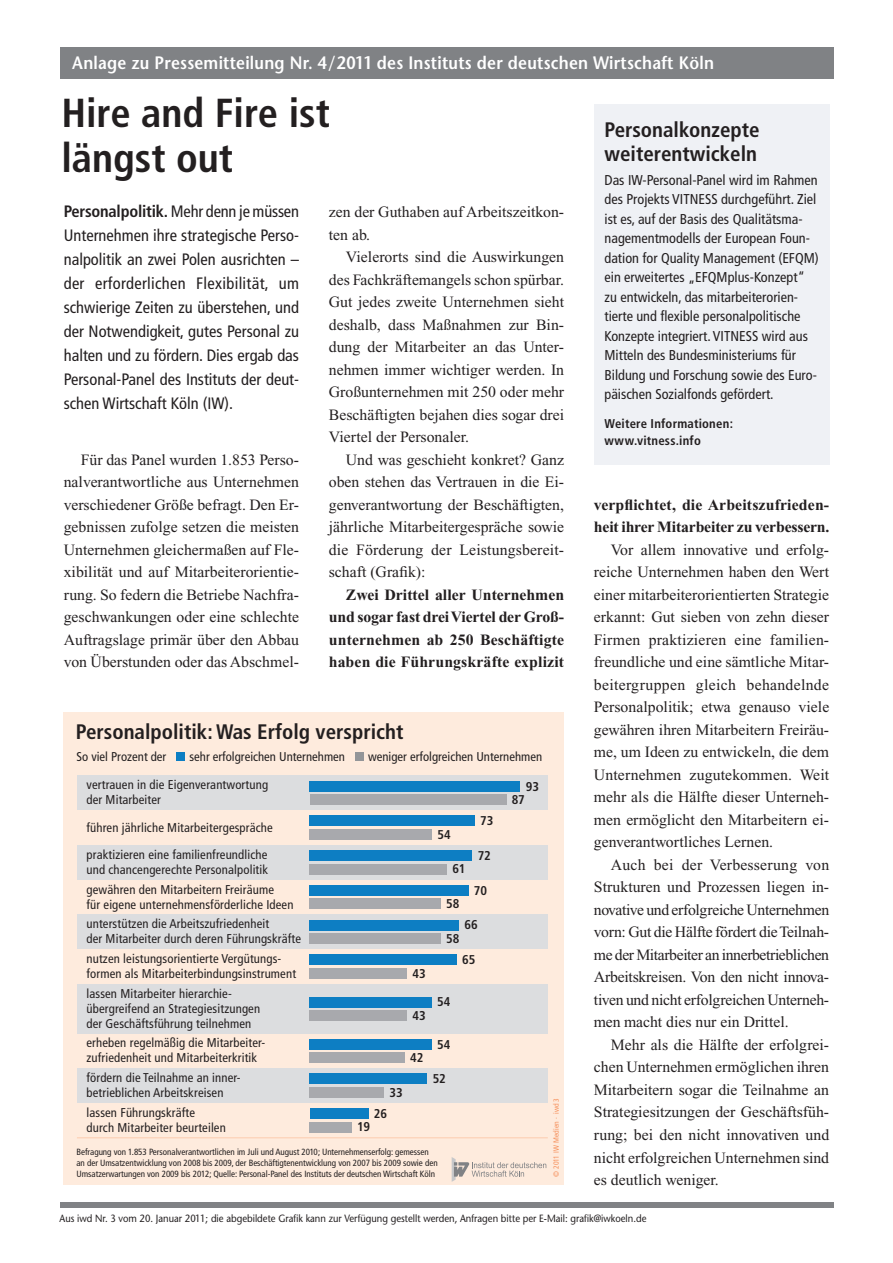
<style>
.page{position:relative;width:893px;height:1263px;background:#fff}
.page>*{position:absolute;margin:0;border:0;box-sizing:border-box;transform-origin:0 0}
.t1{font:700 condensed 40.5px/45px "Frutiger";color:#231f20}
.t2{font:700 condensed 21px/24px "Frutiger";color:#231f20}
.t3{font:600 18px "Stone Sans";letter-spacing:.015em;color:#fff;scale:.9 1}
.t4{font:condensed 16.5px/24px "Frutiger";color:#231f20;text-align:justify}
.t5{font:15.75px/22.5px "Times New Roman";color:#231f20;text-align:justify}
.t6{font:700 15.75px/22.5px "Times New Roman";letter-spacing:.01em;color:#231f20;text-align:justify}
.t7{font:700 15.75px/22.5px "Times New Roman";letter-spacing:-.01em;color:#231f20}
.t8{font:condensed 14.25px/19.5px "Frutiger";color:#231f20}
.t9{font:condensed 12.75px/15px "Frutiger";letter-spacing:.01em;color:#231f20}
.t10{font:700 condensed 12.75px/16.5px "Frutiger";letter-spacing:.01em;color:#231f20}
.t11{font:10.5px "Stone Sans";color:#231f20;scale:.9 1}
.t12{font:condensed 9px/10.8px "Frutiger";letter-spacing:-.005em;color:#231f20}
.t13{font:condensed 7.5px "Frutiger";letter-spacing:.015em;color:#f6915d}
.s1{font-weight:700}
</style>
<div class="page">
<div style="left:60px;top:48px;width:773px;height:31px;background:#808285"></div>
<div style="left:60px;top:1202px;width:773px;height:6px;background:#808285"></div>
<div style="left:594px;top:105px;width:235px;height:360px;background:#eff1f5"></div>
<div style="left:64px;top:713px;width:500px;height:472px;background:#feebdd"></div>
<svg style="left:452px;top:1157px;width:94px;height:25px"></svg>
<div style="left:77px;top:775px;width:471px;height:35px;background:#dcdddf"></div>
<div style="left:77px;top:845px;width:471px;height:35px;background:#dcdddf"></div>
<div style="left:77px;top:914px;width:471px;height:35px;background:#dcdddf"></div>
<div style="left:77px;top:984px;width:471px;height:49px;background:#dcdddf"></div>
<div style="left:77px;top:1068px;width:471px;height:35px;background:#dcdddf"></div>
<hr style="left:77px;top:1137px;width:471px;height:1px;background:#fccfb4">
<div style="left:176px;top:753px;width:9px;height:8px;background:#0d7ec3"></div>
<div style="left:355px;top:753px;width:8px;height:8px;background:#939598"></div>
<div style="left:310px;top:781px;width:210px;height:10px;background:#0d7ec3"></div>
<div style="left:310px;top:794px;width:196px;height:11px;background:#a8a9ad"></div>
<div style="left:310px;top:816px;width:165px;height:10px;background:#0d7ec3"></div>
<div style="left:310px;top:829px;width:122px;height:10px;background:#a8a9ad"></div>
<div style="left:310px;top:850px;width:162px;height:11px;background:#0d7ec3"></div>
<div style="left:310px;top:864px;width:137px;height:10px;background:#a8a9ad"></div>
<div style="left:310px;top:885px;width:159px;height:10px;background:#0d7ec3"></div>
<div style="left:310px;top:899px;width:131px;height:10px;background:#a8a9ad"></div>
<div style="left:310px;top:920px;width:149px;height:10px;background:#0d7ec3"></div>
<div style="left:310px;top:933px;width:131px;height:11px;background:#a8a9ad"></div>
<div style="left:310px;top:955px;width:147px;height:10px;background:#0d7ec3"></div>
<div style="left:310px;top:968px;width:97px;height:10px;background:#a8a9ad"></div>
<div style="left:310px;top:997px;width:122px;height:10px;background:#0d7ec3"></div>
<div style="left:310px;top:1010px;width:97px;height:10px;background:#a8a9ad"></div>
<div style="left:310px;top:1039px;width:122px;height:10px;background:#0d7ec3"></div>
<div style="left:310px;top:1052px;width:95px;height:11px;background:#a8a9ad"></div>
<div style="left:310px;top:1074px;width:117px;height:10px;background:#0d7ec3"></div>
<div style="left:310px;top:1087px;width:74px;height:10px;background:#a8a9ad"></div>
<div style="left:310px;top:1108px;width:58px;height:11px;background:#0d7ec3"></div>
<div style="left:310px;top:1122px;width:42px;height:10px;background:#a8a9ad"></div>
<p class="t3" style="left:72px;top:52px;width:714px">Anlage zu Pressemitteilung Nr. 4/2011 des Instituts der deutschen Wirtschaft Köln</p>
<h1 class="t1" style="left:61px;top:91px;width:270px">Hire and Fire ist längst out</h1>
<p class="t4" style="left:64px;top:199px;width:237px"><span class="s1">Personalpolitik.</span> Mehr denn je müssen Unternehmen ihre strategische Perso&shy;nalpolitik an zwei Polen ausrichten – der erforderlichen Flexibilität, um schwierige Zeiten zu überstehen, und der Notwendigkeit, gutes Personal zu halten und zu fördern. Dies ergab das Personal-Panel des Instituts der deut&shy;schen Wirtschaft Köln (IW).</p>
<p class="t5" style="left:329px;top:201px;width:237px">zen der Guthaben auf Arbeitszeitkon&shy;ten ab.</p>
<p class="t5" style="left:329px;top:246px;width:237px;text-indent:17px">Vielerorts sind die Auswirkungen des Fachkräftemangels schon spürbar.<br>Gut jedes zweite Unternehmen sieht deshalb, dass Maßnahmen zur Bin&shy;dung der Mitarbeiter an das Unter&shy;nehmen immer wichtiger werden. In Großunternehmen mit 250 oder mehr Beschäftigten bejahen dies sogar drei Viertel der Personaler.</p>
<p class="t5" style="left:329px;top:448px;width:237px;text-indent:17px">Und was geschieht konkret? Ganz oben stehen das Vertrauen in die Ei&shy;genverantwortung der Beschäftigten, jährliche Mitarbeitergespräche sowie die Förderung der Leistungsbereit&shy;schaft (Grafik):</p>
<p class="t6" style="left:329px;top:583px;width:237px;text-indent:17px">Zwei Drittel aller Unternehmen und sogar fast drei Viertel der Groß&shy;unternehmen ab 250 Beschäftigte haben die Führungskräfte explizit</p>
<p class="t5" style="left:64px;top:448px;width:237px;text-indent:17px">Für das Panel wurden 1.853 Perso&shy;nalverantwortliche aus Unternehmen verschiedener Größe befragt. Den Er&shy;gebnissen zufolge setzen die meisten Unternehmen gleichermaßen auf Fle&shy;xibilität und auf Mitarbeiterorientie&shy;rung. So federn die Betriebe Nachfra&shy;geschwankungen oder eine schlechte Auftragslage primär über den Abbau von Überstunden oder das Abschmel-</p>
<h2 class="t2" style="left:76px;top:720px;width:329px">Personalpolitik: Was Erfolg verspricht</h2>
<p class="t9" style="left:76px;top:749px;width:91px">So viel Prozent der</p>
<p class="t9" style="left:87px;top:777px;width:183px">vertrauen in die Eigenverantwortung der Mitarbeiter</p>
<p class="t9" style="left:87px;top:814px;width:188px;line-height:27.3px">führen jährliche Mitarbeitergespräche praktizieren eine familienfreundliche</p>
<p class="t9" style="left:87px;top:860px;width:189px;line-height:19.6px">und chancengerechte Personalpolitik gewähren den Mitarbeitern Freiräume</p>
<p class="t9" style="left:87px;top:894px;width:209px;line-height:19.6px">für eigene unternehmensförderliche Ideen unterstützen die Arbeitszufriedenheit</p>
<p class="t9" style="left:87px;top:929px;width:216px;line-height:19.6px">der Mitarbeiter durch deren Führungskräfte nutzen leistungsorientierte Vergütungs-</p>
<p class="t9" style="left:87px;top:964px;width:211px;line-height:19.6px">formen als Mitarbeiterbindungsinstrument lassen Mitarbeiter hierarchie-</p>
<p class="t9" style="left:87px;top:1001px;width:175px">übergreifend an Strategiesitzungen der Geschäftsführung teilnehmen</p>
<p class="t9" style="left:87px;top:1035px;width:180px">erheben regelmäßig die Mitarbeiter&shy;zufriedenheit und Mitarbeiterkritik</p>
<p class="t9" style="left:87px;top:1070px;width:156px">fördern die Teilnahme an inner&shy;betrieblichen Arbeitskreisen</p>
<p class="t9" style="left:87px;top:1105px;width:141px">lassen Führungskräfte durch Mitarbeiter beurteilen</p>
<p class="t9" style="left:189px;top:749px;width:157px">sehr erfolgreichen Unternehmen</p>
<p class="t9" style="left:368px;top:749px;width:176px">weniger erfolgreichen Unternehmen</p>
<p class="t10" style="left:526px;top:778px;width:15px">93</p>
<p class="t10" style="left:512px;top:791px;width:15px">87</p>
<p class="t10" style="left:480px;top:813px;width:15px">73</p>
<p class="t10" style="left:438px;top:826px;width:15px">54</p>
<p class="t10" style="left:478px;top:847px;width:15px">72</p>
<p class="t10" style="left:453px;top:861px;width:14px">61</p>
<p class="t10" style="left:474px;top:882px;width:15px">70</p>
<p class="t10" style="left:446px;top:895px;width:15px">58</p>
<p class="t10" style="left:465px;top:917px;width:15px">66</p>
<p class="t10" style="left:446px;top:930px;width:15px">58</p>
<p class="t10" style="left:462px;top:951px;width:15px">65</p>
<p class="t10" style="left:412px;top:965px;width:15px">43</p>
<p class="t10" style="left:437px;top:994px;width:15px">54</p>
<p class="t10" style="left:412px;top:1007px;width:15px">43</p>
<p class="t10" style="left:437px;top:1036px;width:15px">54</p>
<p class="t10" style="left:410px;top:1049px;width:15px">42</p>
<p class="t10" style="left:433px;top:1070px;width:15px">52</p>
<p class="t10" style="left:390px;top:1084px;width:15px">33</p>
<p class="t10" style="left:374px;top:1105px;width:15px">26</p>
<p class="t10" style="left:357px;top:1119px;width:14px">19</p>
<p class="t12" style="left:77px;top:1147px;width:363px">Befragung von 1.853 Personalverantwortlichen im Juli und August 2010; Unternehmenserfolg: gemessen an der Umsatzentwicklung von 2008 bis 2009, der Beschäftigtenentwicklung von 2007 bis 2009 sowie den<br>Umsatzerwartungen von 2009 bis 2012; Quelle: Personal-Panel des Instituts der deutschen Wirtschaft Köln</p>
<p class="t13" style="left:552px;top:1177px;width:81px;rotate:-90deg">© 2011 IW Medien · iwd 3</p>
<h2 class="t2" style="left:604px;top:118px;width:157px">Personalkonzepte weiterentwickeln</h2>
<p class="t8" style="left:604px;top:170px;width:216px">Das IW-Personal-Panel wird im Rahmen des Projekts VITNESS durchgeführt. Ziel ist es, auf der Basis des Qualitätsma&shy;nagementmodells der European Foun&shy;dation for Quality Management (EFQM) ein erweitertes „EFQMplus-Konzept“ zu entwickeln, das mitarbeiterorien&shy;tierte und flexible personalpolitische Konzepte integriert. VITNESS wird aus Mitteln des Bundesministeriums für Bildung und Forschung sowie des Euro&shy;päischen Sozialfonds gefördert.</p>
<p class="t10" style="left:604px;top:416px;width:130px">Weitere Informationen: www.vitness.info</p>
<p class="t7" style="left:594px;top:493px;width:237px">verpflichtet, die Arbeitszufrieden&shy;heit ihrer Mitarbeiter zu verbessern.</p>
<p class="t5" style="left:594px;top:538px;width:237px;text-indent:17px">Vor allem innovative und erfolg&shy;reiche Unternehmen haben den Wert einer mitarbeiterorientierten Strategie erkannt: Gut sieben von zehn dieser Firmen praktizieren eine familien&shy;freundliche und eine sämtliche Mitar&shy;beitergruppen gleich behandelnde Personalpolitik; etwa genauso viele gewähren ihren Mitarbeitern Freiräu&shy;me, um Ideen zu entwickeln, die dem Unternehmen zugutekommen. Weit mehr als die Hälfte dieser Unterneh&shy;men ermöglicht den Mitarbeitern ei&shy;genverantwortliches Lernen.</p>
<p class="t5" style="left:594px;top:853px;width:237px;text-indent:17px">Auch bei der Verbesserung von Strukturen und Prozessen liegen in&shy;novative und erfolgreiche Unternehmen vorn: Gut die Hälfte fördert die Teilnah&shy;me der Mitarbeiter an innerbetrieblichen Arbeitskreisen. Von den nicht innova&shy;tiven und nicht erfolgreichen Unterneh&shy;men macht dies nur ein Drittel.</p>
<p class="t5" style="left:594px;top:1033px;width:237px;text-indent:17px">Mehr als die Hälfte der erfolgrei&shy;chen Unternehmen ermöglichen ihren Mitarbeitern sogar die Teilnahme an Strategiesitzungen der Geschäftsfüh&shy;rung; bei den nicht innovativen und nicht erfolgreichen Unternehmen sind es deutlich weniger.</p>
<p class="t11" style="left:60px;top:1212px;width:654px">Aus iwd Nr. 3 vom 20. Januar 2011; die abgebildete Grafik kann zur Verfügung gestellt werden, Anfragen bitte per E-Mail: grafik@iwkoeln.de</p>
</div>
